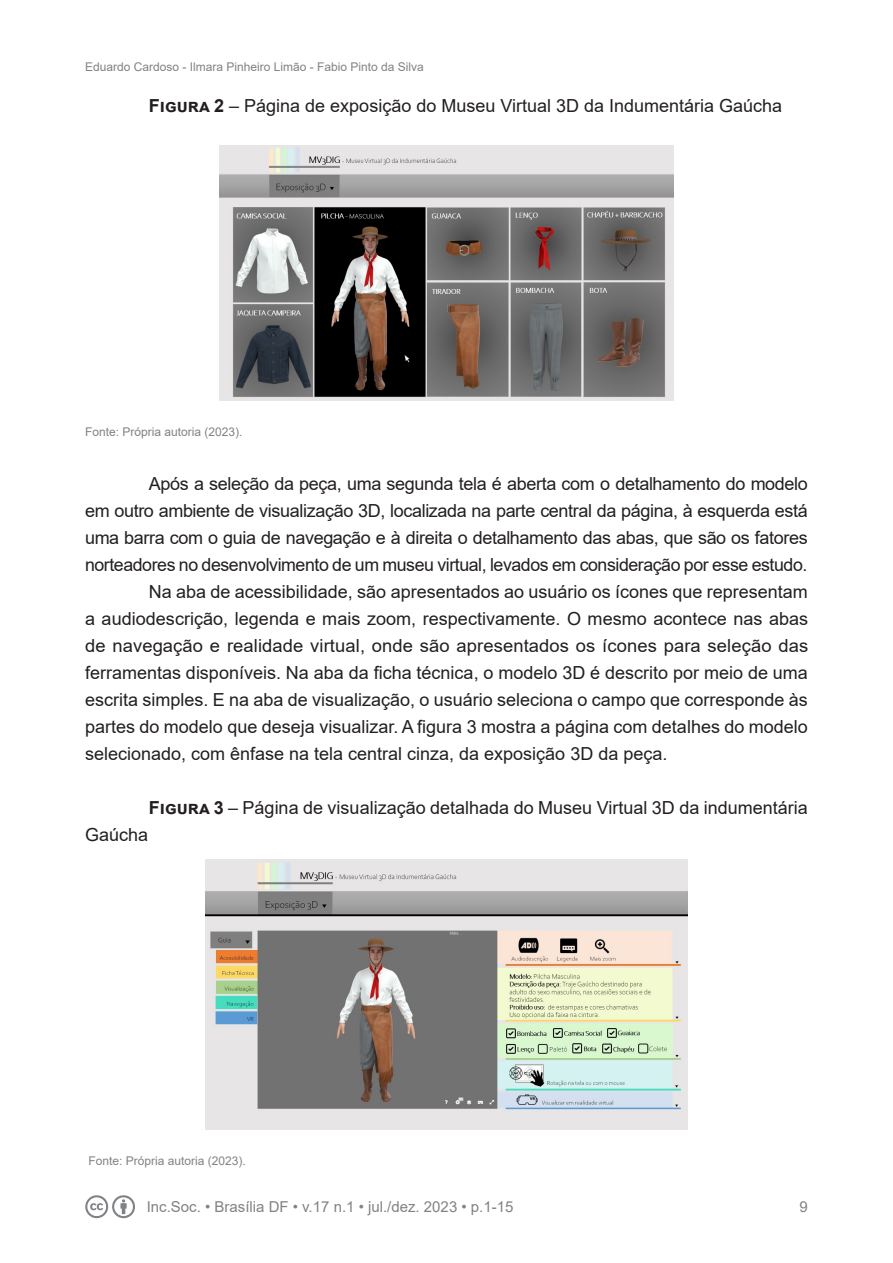
<style>
.page{position:relative;width:893px;height:1263px;background:#fff}
.page>*{position:absolute;margin:0;border:0;box-sizing:border-box;transform-origin:0 0}
._2_2_Texto{font:18px/27px "Arial";color:#231f20;text-align:justify}
.t1{font:15px "Arial";color:#808285}
._2_5_Legenda_Imagem{font:12px "Arial";color:#808285}
.s1{font-weight:700}
</style>
<div class="page">
<img style="left:220px;top:145px;width:453px;height:255px">
<img style="left:206px;top:860px;width:481px;height:269px">
<svg style="left:85px;top:1195px;width:50px;height:23px"></svg>
<p class="_2_5_Legenda_Imagem" style="left:85px;top:59px;width:340px">Eduardo Cardoso - Ilmara Pinheiro Limão - Fabio Pinto da Silva</p>
<p class="_2_2_Texto" style="left:149px;top:92px;width:635px"><span class="s1">Figura 2</span> – Página de exposição do Museu Virtual 3D da Indumentária Gaúcha</p>
<p class="_2_5_Legenda_Imagem" style="left:85px;top:424px;width:159px">Fonte: Própria autoria (2023).</p>
<p class="_2_2_Texto" style="left:85px;top:470px;width:724px;text-indent:64px">Após a seleção da peça, uma segunda tela é aberta com o detalhamento do modelo em outro ambiente de visualização 3D, localizada na parte central da página, à esquerda está uma barra com o guia de navegação e à direita o detalhamento das abas, que são os fatores norteadores no desenvolvimento de um museu virtual, levados em consideração por esse estudo.</p>
<p class="_2_2_Texto" style="left:85px;top:578px;width:725px;text-indent:64px">Na aba de acessibilidade, são apresentados ao usuário os ícones que representam a audiodescrição, legenda e mais zoom, respectivamente. O mesmo acontece nas abas de navegação e realidade virtual, onde são apresentados os ícones para seleção das ferramentas disponíveis. Na aba da ficha técnica, o modelo 3D é descrito por meio de uma escrita simples. E na aba de visualização, o usuário seleciona o campo que corresponde às partes do modelo que deseja visualizar. A figura 3 mostra a página com detalhes do modelo selecionado, com ênfase na tela central cinza, da exposição 3D da peça.</p>
<p class="_2_2_Texto" style="left:149px;top:794px;width:661px"><span class="s1">Figura 3</span> – Página de visualização detalhada do Museu Virtual 3D da indumentária</p>
<p class="_2_2_Texto" style="left:85px;top:821px;width:65px">Gaúcha</p>
<p class="_2_5_Legenda_Imagem" style="left:88px;top:1153px;width:159px">Fonte: Própria autoria (2023).</p>
<p class="t1" style="left:147px;top:1197px;width:368px">Inc.Soc. • Brasília DF • v.17 n.1 • jul./dez. 2023 • p.1-15</p>
<p class="t1" style="left:800px;top:1197px;width:10px">9</p>
</div>
